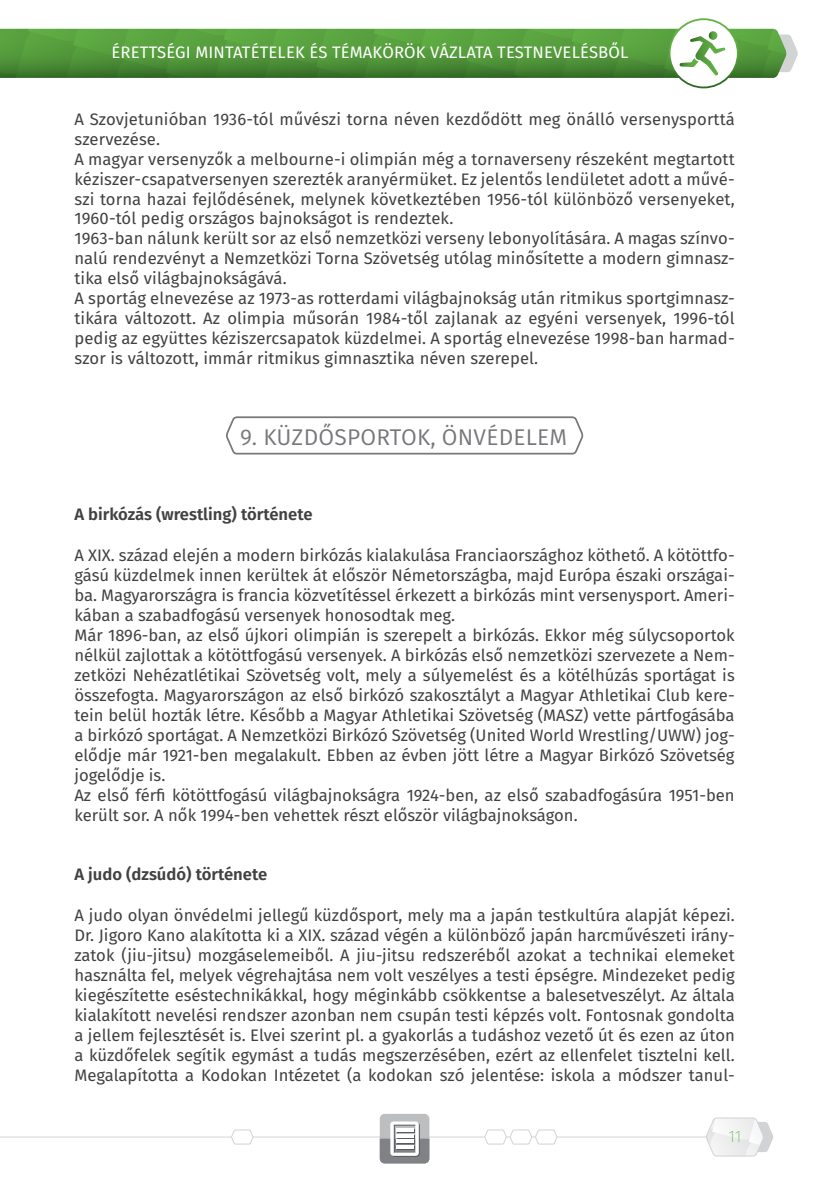
<style>
.page{position:relative;width:834px;height:1181px;background:#fff}
.page>*{position:absolute;margin:0;border:0;box-sizing:border-box;transform-origin:0 0}
.t1{font:22.75px "Fira Sans";letter-spacing:.01em;color:#77787b}
.t2{font:16.62px/19.9px "Fira Sans";color:#414042;text-align:justify}
.t3{font:16.62px "Fira Sans";letter-spacing:.01em;color:#fff}
.Alcím{font:600 16.62px "Fira Sans";color:#414042}
.t4{font:200 16.62px "Fira Sans";color:#68b34f}
</style>
<div class="page">
<svg style="left:705px;top:1117px;width:68px;height:40px"></svg>
<hr style="left:0;top:1136px;width:706px;height:1px;background:#d1d3d4">
<svg style="left:484px;top:1129px;width:74px;height:16px"></svg>
<svg style="left:230px;top:1129px;width:24px;height:16px"></svg>
<svg style="left:668px;top:18px;width:70px;height:70px"></svg>
<div style="left:670px;top:20px;width:66px;height:67px;background:#fff;border-radius:50%"></div>
<svg style="left:0;top:29px;width:798px;height:49px;background:#5d9d49"></svg>
<div style="left:379px;top:1114px;width:50px;height:49px;background:#bcbec0;border-radius:5px"></div>
<svg style="left:379px;top:1121px;width:50px;height:42px"></svg>
<hr style="left:395px;top:1128px;width:18px;height:4px;background:#fff">
<hr style="left:395px;top:1134px;width:18px;height:3px;background:#fff">
<hr style="left:395px;top:1139px;width:18px;height:4px;background:#fff">
<hr style="left:395px;top:1145px;width:18px;height:3px;background:#fff">
<svg style="left:226px;top:416px;width:358px;height:39px"></svg>
<p class="t3" style="left:111px;top:40px;width:518px">ÉRETTSÉGI MINTATÉTELEK ÉS TÉMAKÖRÖK VÁZLATA TESTNEVELÉSBŐL</p>
<p class="t2" style="left:74px;top:108px;width:661px">A Szovjetunióban 1936-tól művészi torna néven kezdődött meg önálló versenysporttá szervezése.</p>
<p class="t2" style="left:74px;top:148px;width:661px">A magyar versenyzők a melbourne-i olimpián még a tornaverseny részeként megtartott kéziszer-csapatversenyen szerezték aranyérmüket. Ez jelentős lendületet adott a művé&shy;szi torna hazai fejlődésének, melynek következtében 1956-tól különböző versenyeket, 1960-tól pedig országos bajnokságot is rendeztek.</p>
<p class="t2" style="left:74px;top:228px;width:661px">1963-ban nálunk került sor az első nemzetközi verseny lebonyolítására. A magas színvo&shy;nalú rendezvényt a Nemzetközi Torna Szövetség utólag minősítette a modern gimnasz&shy;tika első világbajnokságává.</p>
<p class="t2" style="left:74px;top:288px;width:661px">A sportág elnevezése az 1973-as rotterdami világbajnokság után ritmikus sportgimnasz&shy;tikára változott. Az olimpia műsorán 1984-től zajlanak az egyéni versenyek, 1996-tól pedig az együttes kéziszercsapatok küzdelmei. A sportág elnevezése 1998-ban harmad&shy;szor is változott, immár ritmikus gimnasztika néven szerepel.</p>
<p class="t1" style="left:240px;top:420px;width:328px">9. KÜZDŐSPORTOK, ÖNVÉDELEM</p>
<p class="Alcím" style="left:74px;top:501px;width:239px">A birkózás (wrestling) története</p>
<p class="t2" style="left:74px;top:545px;width:661px">A XIX. század elején a modern birkózás kialakulása Franciaországhoz köthető. A kötöttfo&shy;gású küzdelmek innen kerültek át először Németországba, majd Európa északi országai&shy;ba. Magyarországra is francia közvetítéssel érkezett a birkózás mint versenysport. Ameri&shy;kában a szabadfogású versenyek honosodtak meg.</p>
<p class="t2" style="left:74px;top:625px;width:661px">Már 1896-ban, az első újkori olimpián is szerepelt a birkózás. Ekkor még súlycsoportok nélkül zajlottak a kötöttfogású versenyek. A birkózás első nemzetközi szervezete a Nem&shy;zetközi Nehézatlétikai Szövetség volt, mely a súlyemelést és a kötélhúzás sportágat is összefogta. Magyarországon az első birkózó szakosztályt a Magyar Athletikai Club kere&shy;tein belül hozták létre. Később a Magyar Athletikai Szövetség (MASZ) vette pártfogásába a birkózó sportágat. A Nemzetközi Birkózó Szövetség (United World Wrestling/UWW) jog&shy;elődje már 1921-ben megalakult. Ebben az évben jött létre a Magyar Birkózó Szövetség jogelődje is.</p>
<p class="t2" style="left:74px;top:784px;width:661px">Az első férfi kötöttfogású világbajnokságra 1924-ben, az első szabadfogásúra 1951-ben került sor. A nők 1994-ben vehettek részt először világbajnokságon.</p>
<p class="Alcím" style="left:74px;top:861px;width:194px">A judo (dzsúdó) története</p>
<p class="t2" style="left:74px;top:905px;width:661px">A judo olyan önvédelmi jellegű küzdősport, mely ma a japán testkultúra alapját képezi.<br>Dr. Jigoro Kano alakította ki a XIX. század végén a különböző japán harcművészeti irány&shy;zatok (jiu-jitsu) mozgáselemeiből. A jiu-jitsu redszeréből azokat a technikai elemeket használta fel, melyek végrehajtása nem volt veszélyes a testi épségre. Mindezeket pedig kiegészítette eséstechnikákkal, hogy méginkább csökkentse a balesetveszélyt. Az általa kialakított nevelési rendszer azonban nem csupán testi képzés volt. Fontosnak gondolta a jellem fejlesztését is. Elvei szerint pl. a gyakorlás a tudáshoz vezető út és ezen az úton a küzdőfelek segítik egymást a tudás megszerzésében, ezért az ellenfelet tisztelni kell.<br>Megalapította a Kodokan Intézetet (a kodokan szó jelentése: iskola a módszer tanul-</p>
<p class="t4" style="left:728px;top:1124px;width:15px">11</p>
</div>
